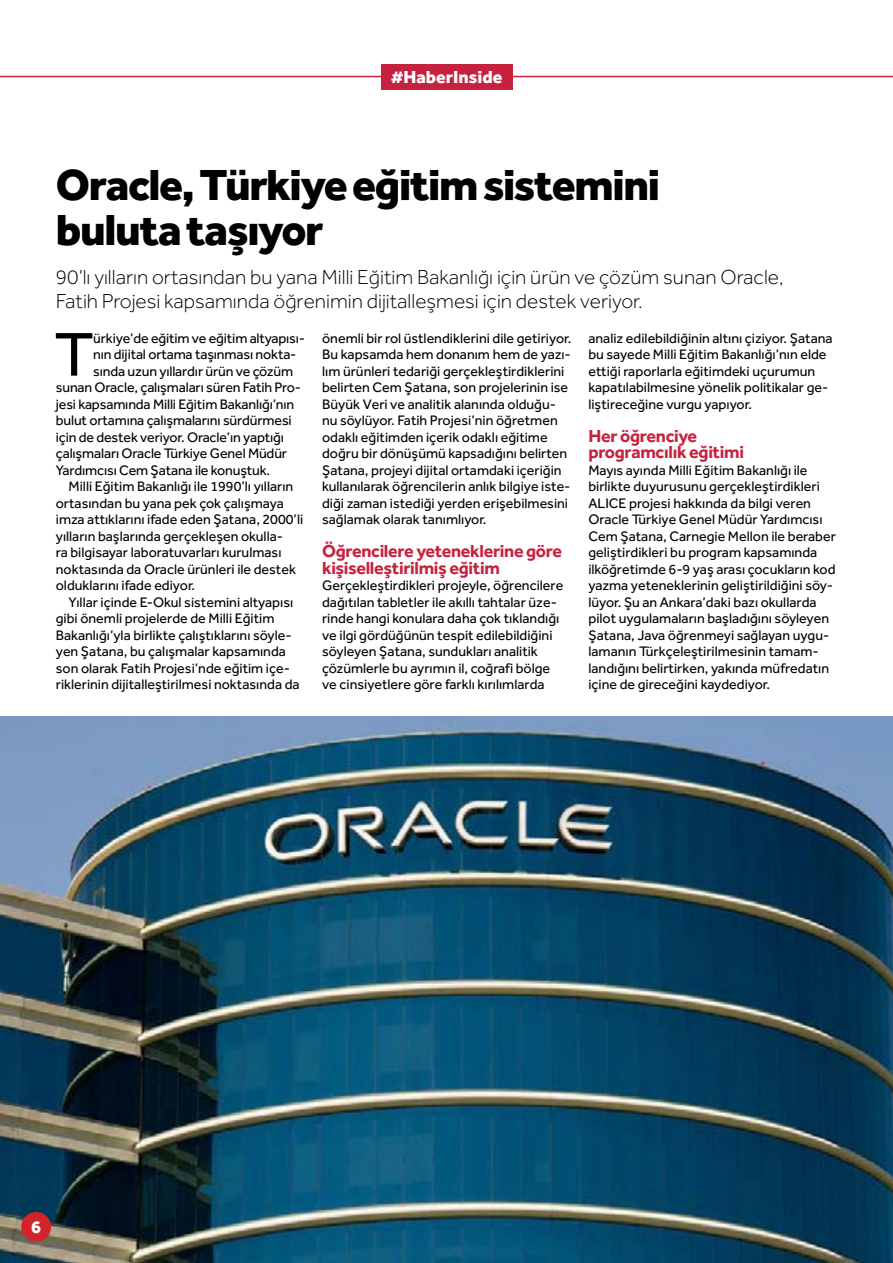
<style>
.page{position:relative;width:893px;height:1263px;background:#fff}
.page>*{position:absolute;margin:0;border:0;box-sizing:border-box;transform-origin:0 0}
.t1{font:63.75px "Effra";color:#000}
.t2{font:800 45px/45px "Effra";letter-spacing:-.03em;color:#000}
.t3{font:300 21px/24px "Effra";color:#000}
.t4{font:700 18px/16.5px "Effra";letter-spacing:-.02em;color:#c72140}
.t5{font:800 18px "Effra";color:#fff}
.t6{font:14.25px/16.5px "Effra";color:#000}
</style>
<div class="page">
<img style="left:0;top:716px;width:893px;height:547px">
<div style="left:21px;top:1212px;width:30px;height:30px;background:#d2232a;border-radius:50%"></div>
<hr style="left:0;top:76px;width:893px;height:1px;background:#c72140">
<div style="left:381px;top:64px;width:131px;height:25px;background:#c72140"></div>
<p class="t5" style="left:391px;top:65px;width:113px">#HaberInside</p>
<h2 class="t2" style="left:56px;top:161px;width:606px">Oracle, Türkiye eğitim sistemini buluta taşıyor</h2>
<h3 class="t3" style="left:56px;top:265px;width:729px">90’lı yılların ortasından bu yana Milli Eğitim Bakanlığı için ürün ve çözüm sunan Oracle,<br>Fatih Projesi kapsamında öğrenimin dijitalleşmesi için destek veriyor.</h3>
<h1 class="t1" style="left:54px;top:317px;width:41px">T</h1>
<p class="t6" style="left:93px;top:329px;width:213px">ürkiye’de eğitim ve eğitim altyapısı-</p>
<p class="t6" style="left:93px;top:346px;width:205px">nın dijital ortama taşınması nokta-</p>
<p class="t6" style="left:93px;top:362px;width:201px">sında uzun yıllardır ürün ve çözüm</p>
<p class="t6" style="left:56px;top:379px;width:247px">sunan Oracle, çalışmaları süren Fatih Pro-</p>
<p class="t6" style="left:56px;top:395px;width:240px">jesi kapsamında Milli Eğitim Bakanlığı’nın</p>
<p class="t6" style="left:56px;top:412px;width:237px">bulut ortamına çalışmalarını sürdürmesi</p>
<p class="t6" style="left:56px;top:428px;width:230px">için de destek veriyor. Oracle’ın yaptığı</p>
<p class="t6" style="left:56px;top:445px;width:233px">çalışmaları Oracle Türkiye Genel Müdür</p>
<p class="t6" style="left:56px;top:461px;width:216px">Yardımcısı Cem Şatana ile konuştuk.</p>
<p class="t6" style="left:69px;top:478px;width:226px">Milli Eğitim Bakanlığı ile 1990’lı yılların</p>
<p class="t6" style="left:56px;top:494px;width:229px">ortasından bu yana pek çok çalışmaya</p>
<p class="t6" style="left:56px;top:511px;width:249px">imza attıklarını ifade eden Şatana, 2000’li</p>
<p class="t6" style="left:56px;top:527px;width:229px">yılların başlarında gerçekleşen okulla-</p>
<p class="t6" style="left:56px;top:544px;width:227px">ra bilgisayar laboratuvarları kurulması</p>
<p class="t6" style="left:56px;top:560px;width:242px">noktasında da Oracle ürünleri ile destek</p>
<p class="t6" style="left:56px;top:577px;width:141px">olduklarını ifade ediyor.</p>
<p class="t6" style="left:69px;top:593px;width:226px">Yıllar içinde E-Okul sistemini altyapısı</p>
<p class="t6" style="left:56px;top:610px;width:220px">gibi önemli projelerde de Milli Eğitim</p>
<p class="t6" style="left:56px;top:626px;width:237px">Bakanlığı’yla birlikte çalıştıklarını söyle-</p>
<p class="t6" style="left:56px;top:643px;width:232px">yen Şatana, bu çalışmalar kapsamında</p>
<p class="t6" style="left:56px;top:659px;width:236px">son olarak Fatih Projesi’nde eğitim içe-</p>
<p class="t6" style="left:56px;top:676px;width:245px">riklerinin dijitalleştirilmesi noktasında da</p>
<p class="t6" style="left:322px;top:329px;width:251px">önemli bir rol üstlendiklerini dile getiriyor.<br>Bu kapsamda hem donanım hem de yazı&shy;lım ürünleri tedariği gerçekleştirdiklerini belirten Cem Şatana, son projelerinin ise Büyük Veri ve analitik alanında olduğu&shy;nu söylüyor. Fatih Projesi’nin öğretmen odaklı eğitimden içerik odaklı eğitime doğru bir dönüşümü kapsadığını belirten Şatana, projeyi dijital ortamdaki içeriğin kullanılarak öğrencilerin anlık bilgiye iste&shy;diği zaman istediği yerden erişebilmesini sağlamak olarak tanımlıyor.</p>
<p class="t4" style="left:322px;top:542px;width:241px">Öğrencilere yeteneklerine göre kişiselleştirilmiş eğitim</p>
<p class="t6" style="left:322px;top:577px;width:243px">Gerçekleştirdikleri projeyle, öğrencilere dağıtılan tabletler ile akıllı tahtalar üze&shy;rinde hangi konulara daha çok tıklandığı ve ilgi gördüğünün tespit edilebildiğini söyleyen Şatana, sundukları analitik çözümlerle bu ayrımın il, coğrafi bölge ve cinsiyetlere göre farklı kırılımlarda</p>
<p class="t6" style="left:588px;top:329px;width:246px">analiz edilebildiğinin altını çiziyor. Şatana bu sayede Milli Eğitim Bakanlığı’nın elde ettiği raporlarla eğitimdeki uçurumun kapatılabilmesine yönelik politikalar ge&shy;liştireceğine vurgu yapıyor.</p>
<p class="t4" style="left:588px;top:427px;width:157px">Her öğrenciye programcılık eğitimi</p>
<p class="t6" style="left:588px;top:461px;width:249px">Mayıs ayında Milli Eğitim Bakanlığı ile birlikte duyurusunu gerçekleştirdikleri ALICE projesi hakkında da bilgi veren Oracle Türkiye Genel Müdür Yardımcısı Cem Şatana, Carnegie Mellon ile beraber geliştirdikleri bu program kapsamında ilköğretimde 6-9 yaş arası çocukların kod yazma yeteneklerinin geliştirildiğini söy&shy;lüyor. Şu an Ankara’daki bazı okullarda pilot uygulamaların başladığını söyleyen Şatana, Java öğrenmeyi sağlayan uygu&shy;lamanın Türkçeleştirilmesinin tamam&shy;landığını belirtirken, yakında müfredatın içine de gireceğini kaydediyor.</p>
<p class="t5" style="left:31px;top:1216px;width:11px">6</p>
</div>
